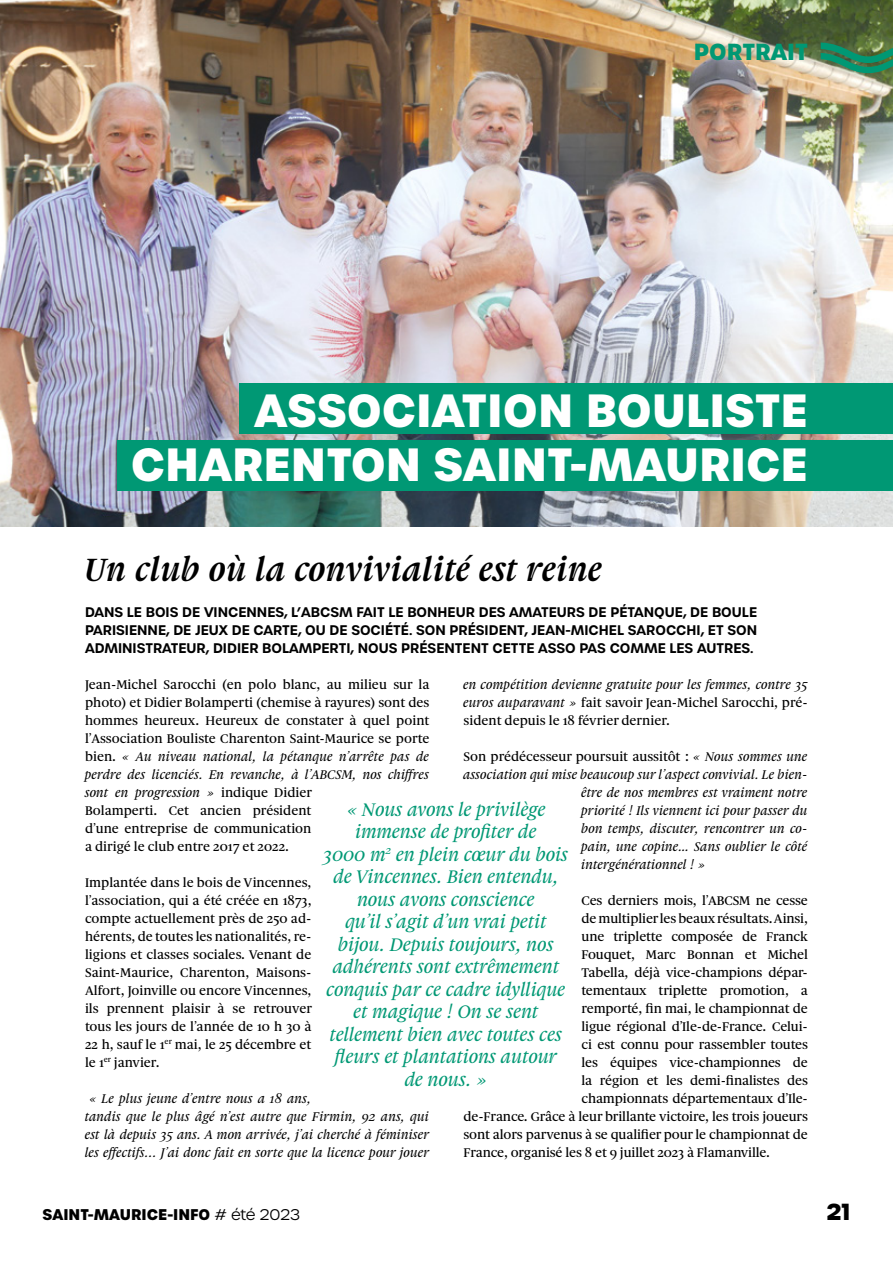
<style>
.page{position:relative;width:893px;height:1263px;background:#fff}
.page>*{position:absolute;margin:0;border:0;box-sizing:border-box;transform-origin:0 0}
.t1{font:700 45px/54px "Urbane";color:#fff;text-align:right}
.t2{font:italic 700 34.5px "Gauthier FY";color:#000}
.t3{font:700 22.5px "Urbane";color:#009874}
.t4{font:700 22.5px "Urbane";color:#000}
.t5{font:italic 500 19.5px/22.5px "Gauthier FY";letter-spacing:-.01em;color:#009874;text-align:center}
.t6{font:700 15px "Urbane";color:#000}
.t7{font:500 13.5px/18px "Gauthier FY";letter-spacing:-.01em;color:#000}
.t8{font:italic 500 13.5px/18px "Gauthier FY";color:#000}
.t9{font:600 13.5px/18px "Urbane";color:#000;text-align:justify}
.s1{font-style:italic}
.s2{font-style:normal}
.s3{font-weight:300}
</style>
<div class="page">
<img style="left:0;top:0;width:893px;height:527px">
<div style="left:117px;top:440px;width:776px;height:51px;background:#009874"></div>
<div style="left:240px;top:383px;width:653px;height:51px;background:#009874"></div>
<svg style="left:821px;top:43px;width:72px;height:30px;background:#408d65"></svg>
<svg style="left:0;top:149px;width:1px;height:84px"></svg>
<h3 class="t3" style="left:694px;top:36px;width:116px">PORTRAIT</h3>
<h1 class="t1" style="left:131px;top:384px;width:679px">ASSOCIATION BOULISTE<br>CHARENTON SAINT-MAURICE</h1>
<h2 class="t2" style="left:85px;top:548px;width:520px">Un club où la convivialité est reine</h2>
<p class="t9" style="left:85px;top:603px;width:674px">DANS LE BOIS DE VINCENNES, L’ABCSM FAIT LE BONHEUR DES AMATEURS DE PÉTANQUE, DE BOULE PARISIENNE, DE JEUX DE CARTE, OU DE SOCIÉTÉ. SON PRÉSIDENT, JEAN-MICHEL SAROCCHI, ET SON ADMINISTRATEUR, DIDIER BOLAMPERTI, NOUS PRÉSENTENT CETTE ASSO PAS COMME LES AUTRES.</p>
<p class="t7" style="left:85px;top:675px;width:346px">Jean-Michel Sarocchi (en polo blanc, au milieu sur la photo) et Didier Bolamperti (chemise à rayures) sont des hommes heureux. Heureux de constater à quel point l’Association Bouliste Charenton Saint-Maurice se porte bien. <span class="s1">« Au niveau national, la pétanque n’arrête pas de perdre des licenciés. En revanche, à l’ABCSM, nos chiffres sont en progression »</span> indique Didier<br>Bolamperti. Cet ancien président<br>d’une entreprise de communication<br>a dirigé le club entre 2017 et 2022.</p>
<p class="t7" style="left:85px;top:873px;width:229px;text-align:justify">Implantée dans le bois de Vincennes, l’association, qui a été créée en 1873, compte actuellement près de 250 ad&shy;hérents, de toutes les nationalités, re&shy;ligions et classes sociales. Venant de Saint-Maurice, Charenton, Maisons-Alfort, Joinville ou encore Vincennes, ils prennent plaisir à se retrouver tous les jours de l’année de 10 h 30 à 22 h, sauf le 1<sup>er</sup> mai, le 25 décembre et le 1<sup>er</sup> janvier.</p>
<p class="t8" style="left:85px;top:1089px;width:346px;text-indent:4px">« Le plus jeune d’entre nous a 18 ans,<br>tandis que le plus âgé n’est autre que Firmin, 92 ans, qui est là depuis 35 ans. A mon arrivée, j’ai cherché à féminiser les effectifs... J’ai donc fait en sorte que la licence pour jouer</p>
<p class="t8" style="left:463px;top:675px;width:346px;text-align:justify">en compétition devienne gratuite pour les femmes, contre 35 euros auparavant » <span class="s2">fait savoir Jean-Michel Sarocchi, pré&shy;sident depuis le 18 février dernier.</span></p>
<p class="t7" style="left:463px;top:747px;width:346px">Son prédécesseur poursuit aussitôt : <span class="s1">« Nous sommes une</span></p>
<p class="t8" style="left:463px;top:765px;width:346px">association qui mise beaucoup sur l’aspect convivial. Le bien-</p>
<p class="t8" style="left:581px;top:783px;width:228px">être de nos membres est vraiment notre</p>
<p class="t8" style="left:581px;top:801px;width:228px">priorité ! Ils viennent ici pour passer du</p>
<p class="t8" style="left:581px;top:819px;width:228px">bon temps, discuter, rencontrer un co-</p>
<p class="t8" style="left:581px;top:837px;width:228px">pain, une copine… Sans oublier le côté</p>
<p class="t8" style="left:581px;top:855px;width:126px">intergénérationnel ! »</p>
<p class="t7" style="left:581px;top:891px;width:228px">Ces derniers mois, l’ABCSM ne cesse</p>
<p class="t7" style="left:581px;top:909px;width:228px">de multiplier les beaux résultats. Ainsi,</p>
<p class="t7" style="left:581px;top:927px;width:228px">une triplette composée de Franck</p>
<p class="t7" style="left:581px;top:945px;width:228px">Fouquet, Marc Bonnan et Michel</p>
<p class="t7" style="left:581px;top:963px;width:228px">Tabella, déjà vice-champions dépar-</p>
<p class="t7" style="left:581px;top:981px;width:228px">tementaux triplette promotion, a</p>
<p class="t7" style="left:581px;top:999px;width:228px">remporté, fin mai, le championnat de</p>
<p class="t7" style="left:581px;top:1017px;width:228px">ligue régional d’Ile-de-France. Celui-</p>
<p class="t7" style="left:581px;top:1035px;width:228px">ci est connu pour rassembler toutes</p>
<p class="t7" style="left:581px;top:1053px;width:228px">les équipes vice-championnes de</p>
<p class="t7" style="left:581px;top:1071px;width:228px">la région et les demi-finalistes des</p>
<p class="t7" style="left:581px;top:1089px;width:228px">championnats départementaux d’Ile-</p>
<p class="t7" style="left:463px;top:1107px;width:346px">de-France. Grâce à leur brillante victoire, les trois joueurs</p>
<p class="t7" style="left:463px;top:1125px;width:346px">sont alors parvenus à se qualifier pour le championnat de</p>
<p class="t7" style="left:463px;top:1143px;width:308px">France, organisé les 8 et 9 juillet 2023 à Flamanville.</p>
<p class="t5" style="left:324px;top:798px;width:246px">« Nous avons le privilège immense de profiter de<br>3000 m<sup>2</sup> en plein cœur du bois de Vincennes. Bien entendu, nous avons conscience<br>qu’il s’agit d’un vrai petit bijou. Depuis toujours, nos adhérents sont extrêmement conquis par ce cadre idyllique et magique ! On se sent tellement bien avec toutes ces fleurs et plantations autour de nous. »</p>
<p class="t6" style="left:43px;top:1204px;width:259px">SAINT-MAURICE-INFO <span class="s3"># été 2023</span></p>
<h3 class="t4" style="left:826px;top:1197px;width:25px">21</h3>
</div>
